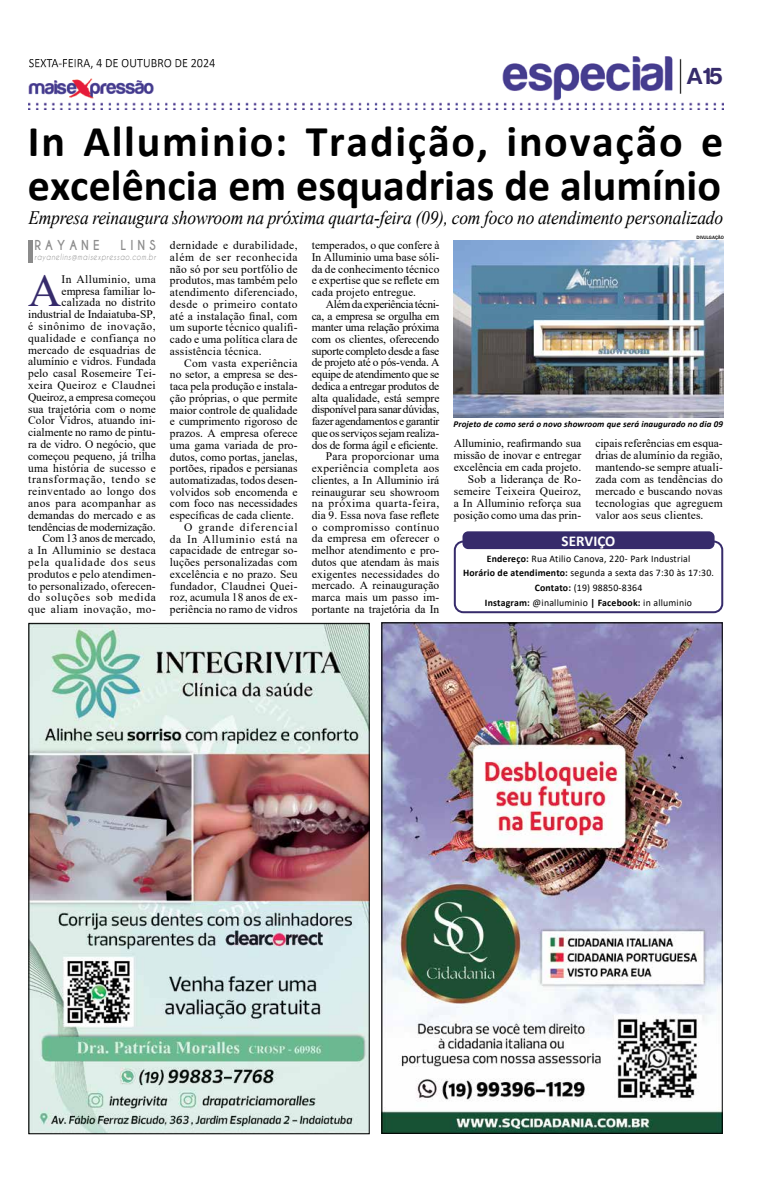
<style>
.page{position:relative;width:780px;height:1191px;background:#fff}
.page>*{position:absolute;margin:0;border:0;box-sizing:border-box;transform-origin:0 0}
.t1{font:46.2px "Times New Roman";color:#362b6b}
.t2{font:700 44px/44px "Calibri";color:#000}
.t3{font:24px "Harabara";color:#362b6b}
.t4{font:italic 19px "Times New Roman";letter-spacing:-.01em;color:#000;scale:.92 1}
.t5{font:700 15px "Calibri";color:#fff}
.t6{font:700 12.9px "Caviar Dreams";letter-spacing:.345em;color:#8b8b8b;scale:.91 1}
.t7{font:11.5px/11.7px "Times New Roman";letter-spacing:.005em;color:#000;text-align:right}
.t8{font:11.5px "Times New Roman";letter-spacing:.025em;color:#000}
.t9{font:11.5px "Times New Roman";letter-spacing:.055em;color:#000}
.t10{font:11.5px "Times New Roman";letter-spacing:.075em;color:#000}
.t11{font:10px/14.9px "Calibri";letter-spacing:.02em;color:#000;text-align:center}
.t12{font:italic 700 9px "Calibri";letter-spacing:.01em;color:#000}
.t13{font:italic 8.3px "Caviar Dreams";letter-spacing:.085em;color:#8b8b8b;scale:.83 1}
.t14{font:500 4.9px "Franklin Gothic";color:#000}
.s1{font-weight:700}
</style>
<div class="page">
<img style="left:454px;top:240px;width:269px;height:178px">
<hr style="left:28px;top:240px;width:4px;height:23px;background:#8b8b8b">
<div style="left:454px;top:540px;width:269px;height:73px;border:2px solid #362b6b;border-radius:9px"></div>
<div style="left:462px;top:531px;width:252px;height:18px;background:#362b6b;border-radius:6px"></div>
<img style="left:28px;top:57px;width:695px;height:53px">
<img style="left:29px;top:59px;width:186px;height:10px">
<img style="left:30px;top:625px;width:338px;height:507px">
<img style="left:383px;top:624px;width:337px;height:507px">
<h3 class="t3" style="left:686px;top:63px;width:37px">A15</h3>
<h2 class="t2" style="left:28px;top:118px;width:696px">In Alluminio: Tradição, inovação e excelência em esquadrias de alumínio</h2>
<h3 class="t4" style="left:28px;top:204px;width:756px">Empresa reinaugura showroom na próxima quarta-feira (09), com foco no atendimento personalizado</h3>
<p class="t7" style="left:170px;top:239px;width:129px;text-align:justify">dernidade e durabilidade, além de ser reconhecida não só por seu portfólio de produtos, mas também pelo atendimento diferenciado, desde o primeiro contato até a instalação final, com um suporte técnico qualifi&shy;cado e uma política clara de assistência técnica.</p>
<p class="t8" style="left:184px;top:355px;width:115px">Com vasta experiência</p>
<p class="t7" style="left:170px;top:368px;width:129px">no setor, a empresa se des-</p>
<p class="t7" style="left:170px;top:380px;width:129px">taca pela produção e instala-</p>
<p class="t7" style="left:170px;top:392px;width:129px">ção próprias, o que permite</p>
<p class="t7" style="left:170px;top:403px;width:129px">maior controle de qualidade</p>
<p class="t7" style="left:170px;top:415px;width:129px">e cumprimento rigoroso de</p>
<p class="t7" style="left:170px;top:427px;width:129px">prazos. A empresa oferece</p>
<p class="t7" style="left:170px;top:439px;width:129px">uma gama variada de pro-</p>
<p class="t7" style="left:170px;top:450px;width:129px">dutos, como portas, janelas,</p>
<p class="t7" style="left:170px;top:462px;width:129px">portões, ripados e persianas</p>
<p class="t7" style="left:170px;top:474px;width:129px">automatizadas, todos desen-</p>
<p class="t7" style="left:170px;top:485px;width:129px">volvidos sob encomenda e</p>
<p class="t7" style="left:170px;top:497px;width:129px">com foco nas necessidades</p>
<p class="t7" style="left:170px;top:509px;width:125px">específicas de cada cliente.</p>
<p class="t10" style="left:184px;top:519px;width:115px">O grande diferencial</p>
<p class="t9" style="left:170px;top:530px;width:129px">da In Alluminio está na</p>
<p class="t7" style="left:170px;top:544px;width:129px">capacidade de entregar so-</p>
<p class="t7" style="left:170px;top:556px;width:129px">luções personalizadas com</p>
<p class="t7" style="left:170px;top:568px;width:129px">excelência e no prazo. Seu</p>
<p class="t8" style="left:170px;top:577px;width:129px">fundador, Claudnei Quei-</p>
<p class="t7" style="left:170px;top:591px;width:129px">roz, acumula 18 anos de ex-</p>
<p class="t7" style="left:170px;top:603px;width:129px">periência no ramo de vidros</p>
<p class="t14" style="left:696px;top:234px;width:29px">DIVULGAÇÃO</p>
<p class="t6" style="left:35px;top:238px;width:73px">RAYANE</p>
<p class="t6" style="left:121px;top:238px;width:40px">LINS</p>
<p class="t13" style="left:35px;top:252px;width:147px">rayanelins@maisexpressao.com.br</p>
<p class="t7" style="left:312px;top:239px;width:129px;text-align:justify">temperados, o que confere à In Alluminio uma base sóli&shy;da de conhecimento técnico e expertise que se reflete em cada projeto entregue.</p>
<p class="t7" style="left:312px;top:298px;width:129px">Além da experiência técni&shy;ca, a empresa se orgulha em manter uma relação próxima com os clientes, oferecendo suporte completo desde a fase de projeto até o pós-venda. A equipe de atendimento que se dedica a entregar produtos de alta qualidade, está sempre disponível para sanar dúvidas, fazer agendamentos e garantir que os serviços sejam realiza&shy;dos de forma ágil e eficiente.<br>Para proporcionar uma experiência completa aos clientes, a In Alluminio irá reinaugurar seu showroom na próxima quarta-feira, dia 9. Essa nova fase reflete o compromisso contínuo da empresa em oferecer o melhor atendimento e pro&shy;dutos que atendam às mais exigentes necessidades do mercado. A reinauguração marca mais um passo im&shy;portante na trajetória da In</p>
<h1 class="t1" style="left:28px;top:258px;width:35px">A</h1>
<p class="t7" style="left:28px;top:273px;width:129px">In Alluminio, uma empresa familiar lo&shy;calizada no distrito industrial de Indaiatuba-SP, é sinônimo de inovação, qualidade e confiança no mercado de esquadrias de alumínio e vidros. Fundada pelo casal Rosemeire Tei&shy;xeira Queiroz e Claudnei<br>Queiroz, a empresa começou sua trajetória com o nome<br>Color Vidros, atuando ini&shy;cialmente no ramo de pintu&shy;ra de vidro. O negócio, que começou pequeno, já trilha uma história de sucesso e transformação, tendo se reinventado ao longo dos anos para acompanhar as demandas do mercado e as tendências de modernização.<br>Com 13 anos de mercado,<br>a In Alluminio se destaca pela qualidade dos seus produtos e pelo atendimen&shy;to personalizado, oferecen&shy;do soluções sob medida que aliam inovação, mo-</p>
<p class="t12" style="left:453px;top:417px;width:271px">Projeto de como será o novo showroom que será inaugurado no dia 09</p>
<p class="t7" style="left:454px;top:436px;width:129px;line-height:12.1px">Alluminio, reafirmando sua missão de inovar e entregar excelência em cada projeto.<br>Sob a liderança de Ro&shy;semeire Teixeira Queiroz, a In Alluminio reforça sua posição como uma das prin-</p>
<p class="t7" style="left:595px;top:436px;width:129px;line-height:12.1px;text-align:justify">cipais referências em esqua&shy;drias de alumínio da região, mantendo-se sempre atuali&shy;zada com as tendências do mercado e buscando novas tecnologias que agreguem valor aos seus clientes.</p>
<h3 class="t5" style="left:561px;top:530px;width:55px">SERVIÇO</h3>
<p class="t11" style="left:463px;top:550px;width:252px"><span class="s1">Endereço:</span> Rua Atilio Canova, 220- Park Industrial<br><span class="s1">Horário de atendimento:</span> segunda a sexta das 7:30 às 17:30.<br><span class="s1">Contato:</span> (19) 98850-8364<br><span class="s1">Instagram:</span> @inalluminio <span class="s1">| Facebook:</span> in alluminio</p>
</div>
